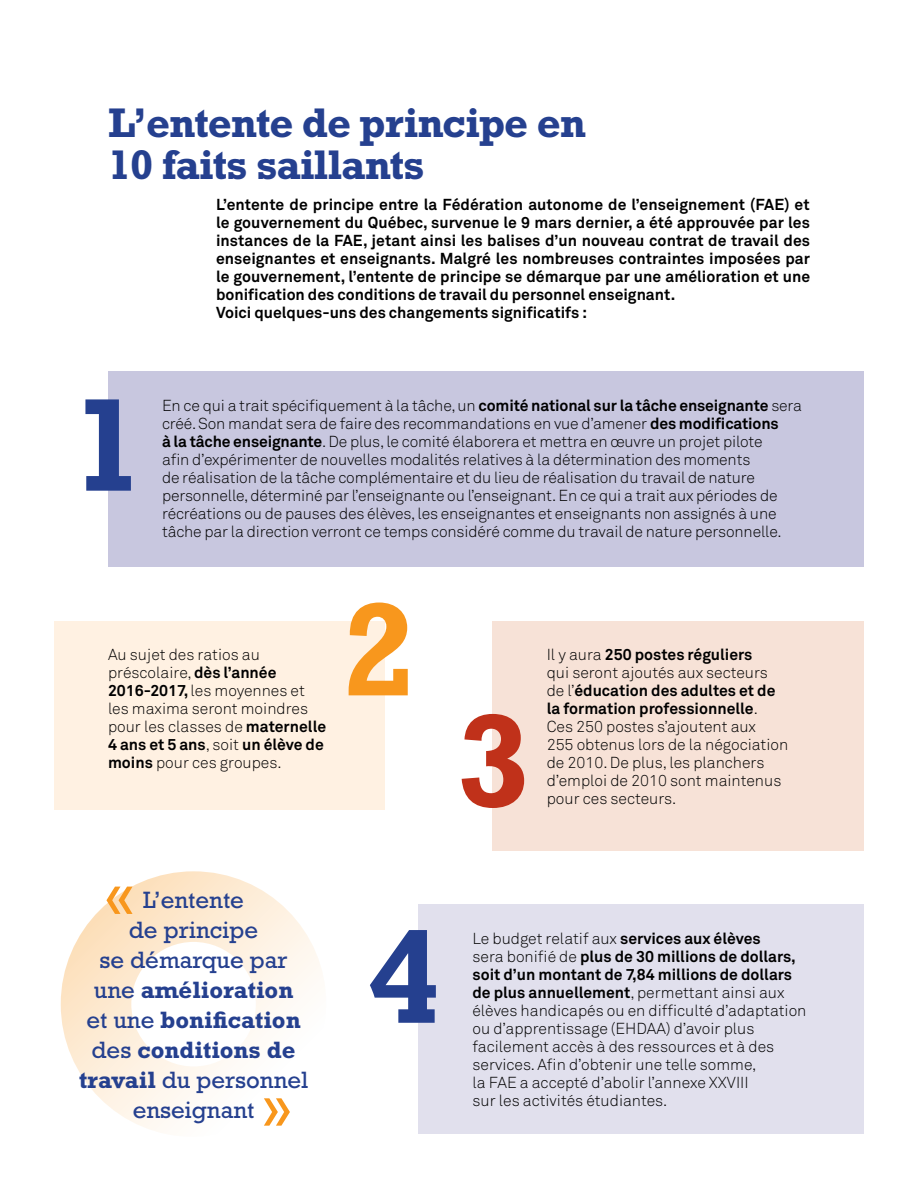
<style>
.page{position:relative;width:918px;height:1188px;background:#fff}
.page>*{position:absolute;margin:0;border:0;box-sizing:border-box;transform-origin:0 0}
.t1{font:700 134.4px "Rockwell Std";color:#25408f}
.t2{font:700 134.4px "Rockwell Std";color:#f8971d}
.t3{font:700 134.4px "Rockwell Std";color:#c0311a}
.t4{font:57.6px "Rockwell Std";color:#f8971d}
.t5{font:700 42px/42px "Rockwell Std";letter-spacing:-.025em;color:#25408f}
.t6{font:24px/30px "Rockwell Std";color:#25408f;text-align:center}
.t7{font:15.75px/18px "Akkurat Light Pro";letter-spacing:-.01em;color:#000}
.t8{font:700 15.75px/18px "Akkurat Office";color:#000}
.s1{font-family:"Akkurat Office";font-weight:700}
.s2{font-family:"Akkurat Light Pro";font-weight:400}
.s3{font-weight:700}
</style>
<div class="page">
<div style="left:108px;top:371px;width:756px;height:196px;background:#c8c7df"></div>
<div style="left:54px;top:621px;width:331px;height:189px;background:#fff1e2"></div>
<div style="left:493px;top:621px;width:371px;height:229px;background:#f7e2d7"></div>
<div style="left:418px;top:904px;width:446px;height:230px;background:#e1e0ed"></div>
<div style="left:61px;top:871px;width:265px;height:266px;border:71px solid #f8971d;border-radius:50%"></div>
<h3 class="t5" style="left:108px;top:101px;width:479px">L’entente de principe en<br>10 faits saillants</h3>
<p class="t8" style="left:216px;top:196px;width:596px">L’entente de principe entre la Fédération autonome de l’enseignement (FAE) et le gouvernement du Québec, survenue le 9 mars dernier, a été approuvée par les instances de la FAE, jetant ainsi les balises d’un nouveau contrat de travail des enseignantes et enseignants. Malgré les nombreuses contraintes imposées par le gouvernement, l’entente de principe se démarque par une amélioration et une bonification des conditions de travail du personnel enseignant.<br>Voici quelques-uns des changements significatifs :</p>
<h1 class="t1" style="left:71px;top:366px;width:76px">1</h1>
<p class="t7" style="left:162px;top:396px;width:642px">En ce qui a trait spécifiquement à la tâche, un <span class="s1">comité national sur la tâche enseignante</span> sera créé. Son mandat sera de faire des recommandations en vue d’amener <span class="s1">des modifications<br>à la tâche enseignante</span>. De plus, le comité élaborera et mettra en œuvre un projet pilote<br>afin d’expérimenter de nouvelles modalités relatives à la détermination des moments<br>de réalisation de la tâche complémentaire et du lieu de réalisation du travail de nature personnelle, déterminé par l’enseignante ou l’enseignant. En ce qui a trait aux périodes de récréations ou de pauses des élèves, les enseignantes et enseignants non assignés à une tâche par la direction verront ce temps considéré comme du travail de nature personnelle.</p>
<p class="t7" style="left:108px;top:646px;width:220px">Au sujet des ratios au préscolaire, <span class="s1">dès l’année<br>2016-2017,</span> les moyennes et les maxima seront moindres pour les classes de <span class="s1">maternelle</span></p>
<p class="t8" style="left:108px;top:736px;width:217px">4 ans et 5 ans<span class="s2">, soit</span> un élève de</p>
<p class="t7" style="left:108px;top:754px;width:175px"><span class="s1">moins</span> pour ces groupes.</p>
<h1 class="t2" style="left:343px;top:571px;width:76px">2</h1>
<h1 class="t3" style="left:456px;top:682px;width:76px">3</h1>
<p class="t8" style="left:547px;top:646px;width:207px"><span class="s2">Il y aura</span> 250 postes réguliers</p>
<p class="t7" style="left:547px;top:664px;width:223px">qui seront ajoutés aux secteurs</p>
<p class="t8" style="left:547px;top:682px;width:230px"><span class="s2">de l’</span>éducation des adultes et de la formation professionnelle<span class="s2">.</span></p>
<p class="t7" style="left:547px;top:718px;width:243px">Ces 250 postes s’ajoutent aux<br>255 obtenus lors de la négociation de 2010. De plus, les planchers d’emploi de 2010 sont maintenus pour ces secteurs.</p>
<h2 class="t4" style="left:106px;top:861px;width:29px">«</h2>
<h3 class="t6" style="left:79px;top:885px;width:231px">L’entente<br>de principe<br>se démarque par une <span class="s3">amélioration<br></span>et une <span class="s3">bonification </span>des <span class="s3">conditions de travail</span> du personnel enseignant</h3>
<h2 class="t4" style="left:263px;top:1073px;width:29px">»</h2>
<h1 class="t1" style="left:369px;top:898px;width:76px">4</h1>
<p class="t7" style="left:472px;top:930px;width:290px">Le budget relatif aux <span class="s1">services aux élèves</span></p>
<p class="t8" style="left:472px;top:947px;width:325px"><span class="s2">sera bonifié de</span> plus de 30 millions de dollars, soit d’un montant de 7,84 millions de dollars</p>
<p class="t7" style="left:472px;top:984px;width:335px"><span class="s1">de plus annuellement</span>, permettant ainsi aux élèves handicapés ou en difficulté d’adaptation ou d’apprentissage (EHDAA) d’avoir plus facilement accès à des ressources et à des services. Afin d’obtenir une telle somme,<br>la FAE a accepté d’abolir l’annexe XXVIII<br>sur les activités étudiantes.</p>
</div>
